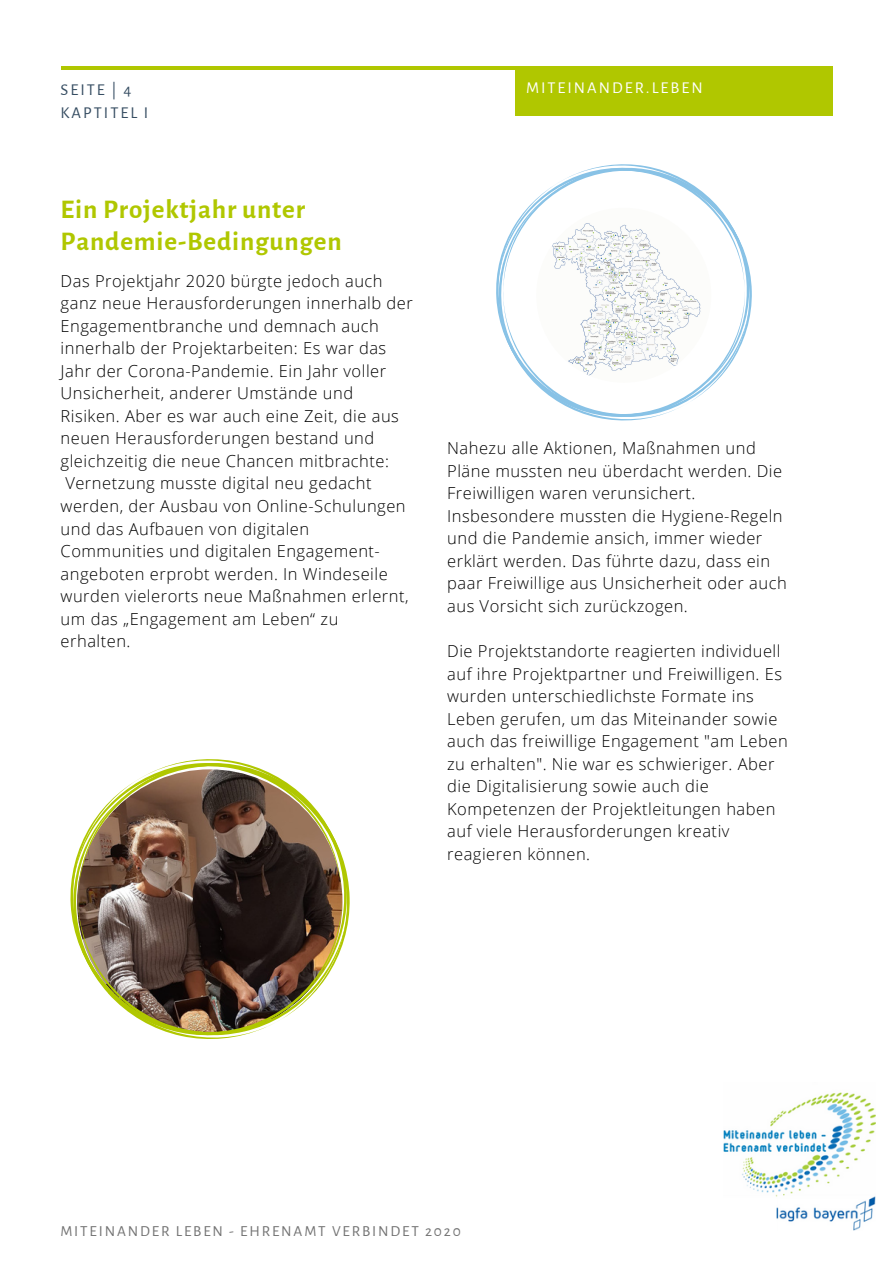
<style>
.page{position:relative;width:894px;height:1264px;background:#fff}
.page>*{position:absolute;margin:0;border:0;box-sizing:border-box;transform-origin:0 0}
.t1{font:700 27px/31.5px "Alegreya Sans";letter-spacing:.03em;color:#b0c700}
.t2{font:300 16.5px/22.5px "Open Sans";letter-spacing:.03em;color:#000}
.t3{font:16.5px "Alegreya Sans";letter-spacing:.12em;color:#fff}
.t4{font:16.5px/22.5px "Alegreya Sans";letter-spacing:.12em;color:#364d62}
.t5{font:15.3px "Alegreya Sans";letter-spacing:.12em;color:#737373}
</style>
<div class="page">
<hr style="left:61px;top:66px;width:771px;height:4px;background:#b0c700">
<div style="left:515px;top:66px;width:317px;height:50px;background:#b0c700"></div>
<svg style="left:497px;top:167px;width:255px;height:254px"></svg>
<img style="left:72px;top:762px;width:278px;height:277px">
<img style="left:723px;top:1092px;width:152px;height:138px">
<p class="t4" style="left:61px;top:79px;width:89px">SEITE | 4<br>KAPTITEL I</p>
<h1 class="t1" style="left:61px;top:194px;width:282px">Ein Projektjahr unter<br>Pandemie-Bedingungen</h1>
<p class="t2" style="left:61px;top:269px;width:354px">Das Projektjahr 2020 bürgte jedoch auch ganz neue Herausforderungen innerhalb der Engagementbranche und demnach auch innerhalb der Projektarbeiten: Es war das Jahr der Corona-Pandemie. Ein Jahr voller Unsicherheit, anderer Umstände und Risiken. Aber es war auch eine Zeit, die aus neuen Herausforderungen bestand und gleichzeitig die neue Chancen mitbrachte:<br>Vernetzung musste digital neu gedacht werden, der Ausbau von Online-Schulungen und das Aufbauen von digitalen Communities und digitalen Engagement&shy;angeboten erprobt werden. In Windeseile wurden vielerorts neue Maßnahmen erlernt, um das „Engagement am Leben“ zu<br>erhalten.</p>
<p class="t3" style="left:526px;top:80px;width:178px">MITEINANDER.LEBEN</p>
<p class="t2" style="left:447px;top:436px;width:341px">Nahezu alle Aktionen, Maßnahmen und Pläne mussten neu überdacht werden. Die Freiwilligen waren verunsichert.<br>Insbesondere mussten die Hygiene-Regeln und die Pandemie ansich, immer wieder erklärt werden. Das führte dazu, dass ein paar Freiwillige aus Unsicherheit oder auch aus Vorsicht sich zurückzogen.</p>
<p class="t2" style="left:447px;top:639px;width:342px">Die Projektstandorte reagierten individuell auf ihre Projektpartner und Freiwilligen. Es wurden unterschiedlichste Formate ins Leben gerufen, um das Miteinander sowie auch das freiwillige Engagement "am Leben zu erhalten". Nie war es schwieriger. Aber die Digitalisierung sowie auch die Kompetenzen der Projektleitungen haben auf viele Herausforderungen kreativ reagieren können.</p>
<p class="t5" style="left:60px;top:1223px;width:402px">MITEINANDER LEBEN - EHRENAMT VERBINDET 2020</p>
</div>
